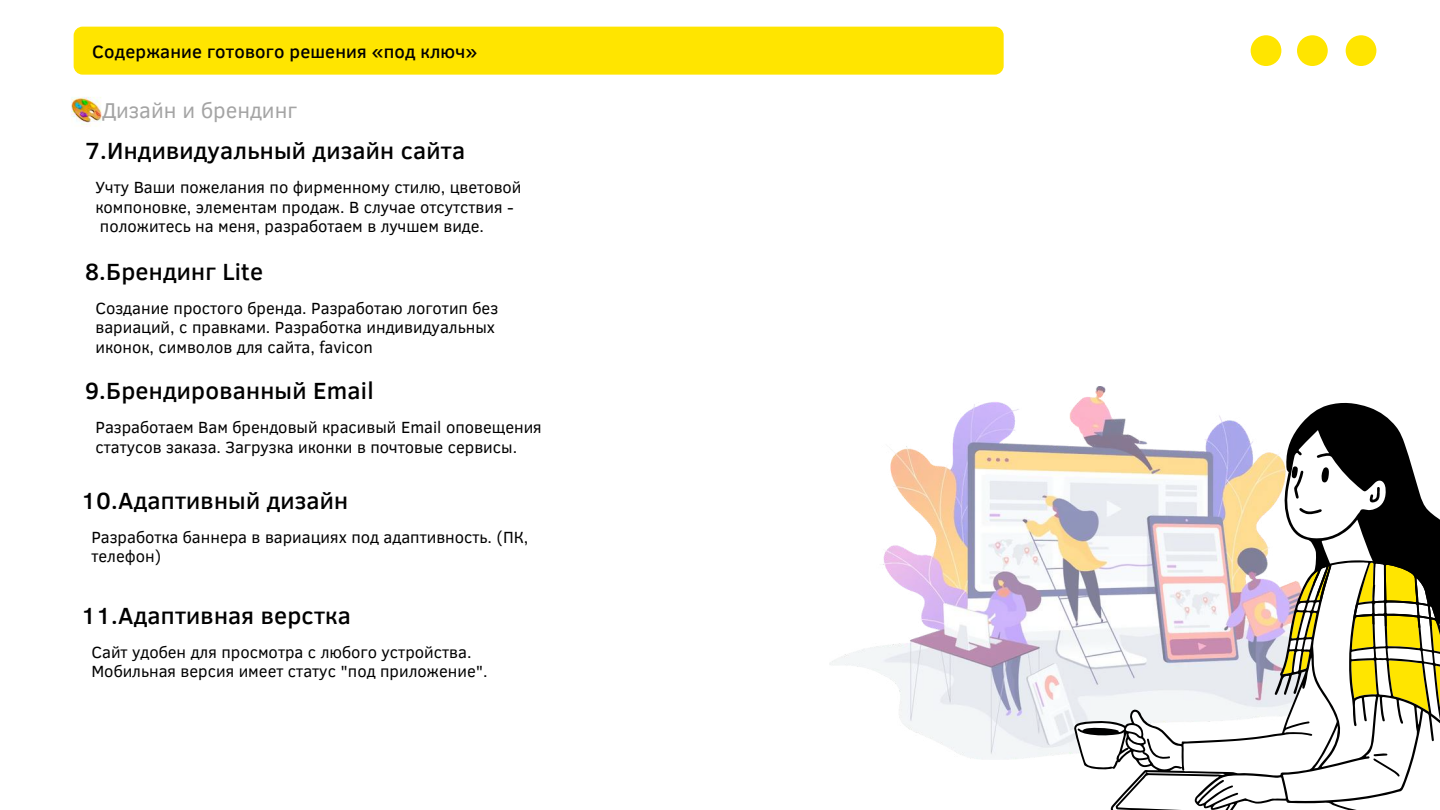
<style>
.page{position:relative;width:1440px;height:810px;background:#fff}
.page>*{position:absolute;margin:0;border:0;box-sizing:border-box;transform-origin:0 0}
.t1{font:500 24px "Clear Sans";letter-spacing:.01em;color:#000}
.t2{font:22px "Clear Sans";color:#a4a4a4}
.t3{font:500 18.3px "Clear Sans";letter-spacing:.01em;color:#000}
.t4{font:16.6px/19.5px "Clear Sans";color:#000}
</style>
<div class="page">
<div style="left:74px;top:27px;width:930px;height:48px;background:#ffe500;border-radius:9px"></div>
<div style="left:1346px;top:35px;width:30px;height:31px;background:#ffe500;border-radius:50%"></div>
<div style="left:1297px;top:35px;width:31px;height:31px;background:#ffe500;border-radius:50%"></div>
<div style="left:1251px;top:35px;width:30px;height:31px;background:#ffe500;border-radius:50%"></div>
<img style="left:829px;top:387px;width:277px;height:372px">
<svg style="left:1074px;top:398px;width:366px;height:412px"></svg>
<img style="left:71px;top:97px;width:31px;height:30px">
<p class="t3" style="left:92px;top:38px;width:387px">Содержание готового решения «под ключ»</p>
<h2 class="t2" style="left:102px;top:95px;width:196px">Дизайн и брендинг</h2>
<h1 class="t1" style="left:85px;top:133px;width:382px">7.Индивидуальный дизайн сайта</h1>
<p class="t4" style="left:95px;top:177px;width:428px">Учту Ваши пожелания по фирменному стилю, цветовой компоновке, элементам продаж. В случае отсутствия - положитесь на меня, разработаем в лучшем виде.</p>
<h1 class="t1" style="left:85px;top:254px;width:180px">8.Брендинг Lite</h1>
<p class="t4" style="left:95px;top:297px;width:404px">Создание простого бренда. Разработаю логотип без вариаций, с правками. Разработка индивидуальных иконок, символов для сайта, favicon</p>
<h1 class="t1" style="left:85px;top:373px;width:290px">9.Брендированный Email</h1>
<p class="t4" style="left:95px;top:417px;width:448px">Разработаем Вам брендовый красивый Email оповещения статусов заказа. Загрузка иконки в почтовые сервисы.</p>
<h1 class="t1" style="left:81px;top:483px;width:269px">10.Адаптивный дизайн</h1>
<p class="t4" style="left:91px;top:527px;width:438px">Разработка баннера в вариациях под адаптивность. (ПК, телефон)</p>
<h1 class="t1" style="left:81px;top:598px;width:271px">11.Адаптивная верстка</h1>
<p class="t4" style="left:91px;top:642px;width:398px">Сайт удобен для просмотра с любого устройства.<br>Мобильная версия имеет статус "под приложение".</p>
</div>
